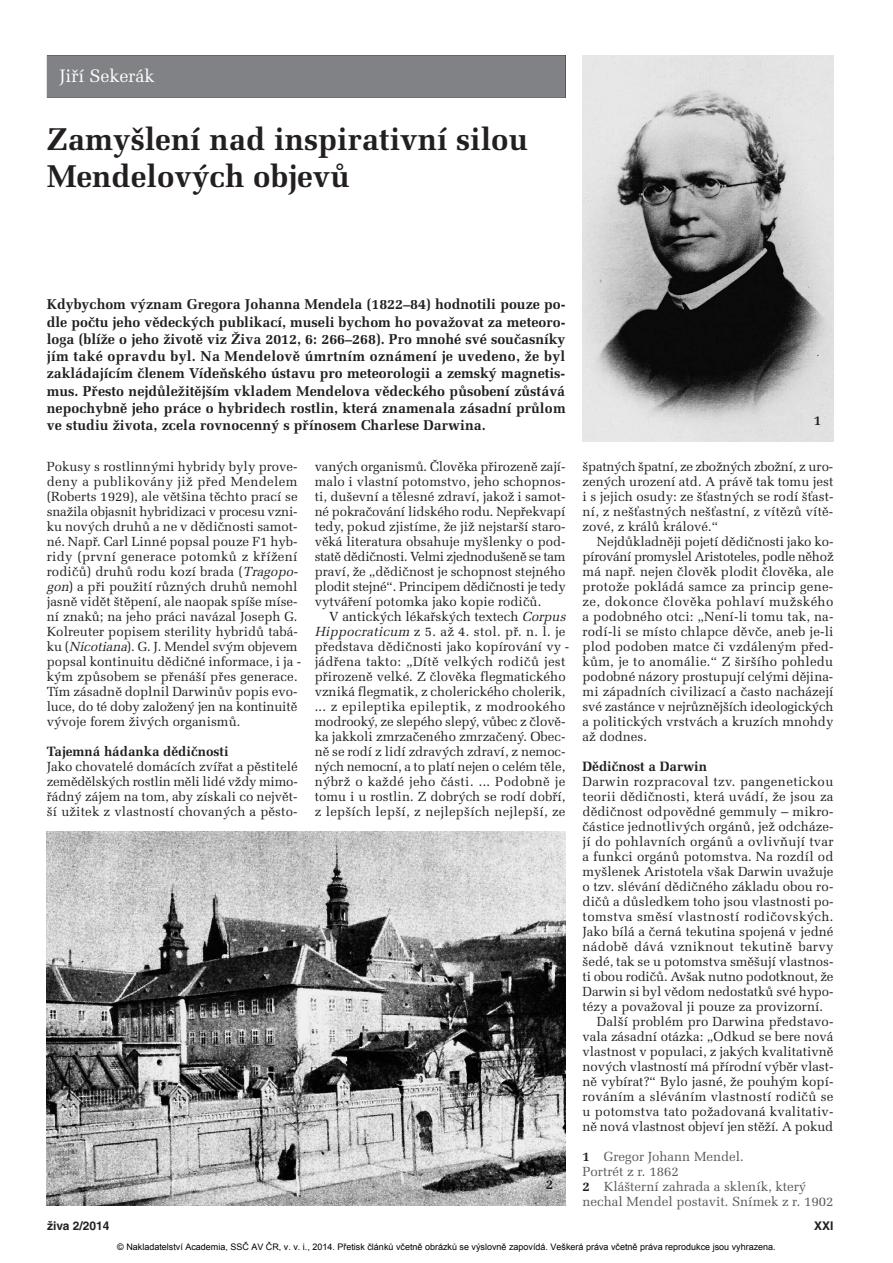
<style>
.page{position:relative;width:893px;height:1263px;background:#fff}
.page>*{position:absolute;margin:0;border:0;box-sizing:border-box;transform-origin:0 0}
.t1{font:700 31.5px/37.5px "Melior CE";color:#231f20}
.t2{font:18px "Melior CE";color:#fff}
.t3{font:700 14.25px/17.2px "Melior CE";letter-spacing:.005em;color:#231f20;text-align:justify}
.t4{font:700 13.5px "Melior CE";color:#231f20}
.t5{font:13.2px/15px "Melior CE";color:#231f20;text-align:justify}
.t6{font:13.2px/15px "Melior CE";color:#57585a}
.t7{font:13.2px "Melior CE";letter-spacing:.03em;color:#231f20}
.t8{font:13.2px "Melior CE";letter-spacing:.02em;color:#231f20}
.t9{font:700 12px "Helvetica CE";color:#231f20}
.t10{font:9px "Arial";color:#000}
.s1{font-style:italic}
.s2{font-weight:700;color:#231f20}
</style>
<div class="page">
<img style="left:583px;top:55px;width:250px;height:386px">
<img style="left:47px;top:831px;width:519px;height:374px">
<div style="left:47px;top:55px;width:519px;height:43px;background:#808285"></div>
<h2 class="t2" style="left:60px;top:70px;width:97px">Jiří Sekerák</h2>
<h1 class="t1" style="left:47px;top:124px;width:483px">Zamyšlení nad inspirativní silou<br>Mendelových objevů</h1>
<p class="t3" style="left:47px;top:297px;width:520px">Kdybychom význam Gregora Johanna Mendela (1822–84) hodnotili pouze po - dle počtu jeho vědeckých publikací, museli bychom ho považovat za meteoro&shy;loga (blíže o jeho životě viz Živa 2012, 6: 266–268). Pro mnohé své současníky jím také opravdu byl. Na Mendelově úmrtním oznámení je uvedeno, že byl zakládajícím členem Vídeňského ústavu pro meteorologii a zemský magnetis&shy;mus. Přesto nejdůležitějším vkladem Mendelova vědeckého působení zůstává nepochybně jeho práce o hybridech rostlin, která znamenala zásadní průlom ve studiu života, zcela rovnocenný s přínosem Charlese Darwina.</p>
<p class="t5" style="left:47px;top:461px;width:256px;text-align:left">Pokusy s rostlinnými hybridy byly prove&shy;deny a publikovány již před Mendelem (Roberts 1929), ale většina těchto prací se snažila objasnit hybridizaci v procesu vzni&shy;ku nových druhů a ne v dědičnosti samot&shy;né. Např. Carl Linné popsal pouze F1 hyb&shy;ridy (první generace potomků z křížení rodičů) druhů rodu kozí brada (<span class="s1">Tragopo&shy;gon</span>) a při použití různých druhů nemohl jasně vidět štěpení, ale naopak spíše míse&shy;ní znaků; na jeho práci navázal Joseph G.<br>Kolreuter popisem sterility hybridů tabá&shy;ku (<span class="s1">Nicotiana</span>). G. J. Mendel svým objevem popsal kontinuitu dědičné informace, i ja - kým způsobem se přenáší přes generace.<br>Tím zásadně doplnil Darwinův popis evo&shy;luce, do té doby založený jen na kontinuitě vývoje forem živých organismů.</p>
<p class="t4" style="left:47px;top:747px;width:183px">Tajemná hádanka dědičnosti</p>
<p class="t5" style="left:47px;top:761px;width:252px">Jako chovatelé domácích zvířat a pěsti telé zemědělských rostlin měli lidé vždy mimo&shy;řádný zájem na tom, aby získali co největ&shy;ší užitek z vlastností chovaných a pěsto-</p>
<p class="t5" style="left:315px;top:461px;width:252px">vaných organismů. Člověka přirozeně zají&shy;malo i vlastní potomstvo, jeho schopnos&shy;ti, duševní a tělesné zdraví, jakož i samot&shy;né pokračování lidského rodu. Nepřekvapí tedy, pokud zjistíme, že již nejstarší staro - věká literatura obsahuje myšlenky o pod&shy;statě dědičnosti. Velmi zjednodušeně se tam praví, že „dědičnost je schopnost stejného plodit stejné“. Principem dědičnosti je tedy vytváření potomka jako kopie rodičů.</p>
<p class="t5" style="left:315px;top:611px;width:256px;text-align:left;text-indent:14px">V antických lékařských textech <span class="s1">Corpus Hippocraticum</span>z 5. až 4. stol. př. n. l. je představa dědičnosti jako kopírování vy - jádřena takto: „Dítě velkých rodičů jest přirozeně velké. Z člověka flegmatického vzniká flegmatik, z cholerického cholerik, ... z epileptika epileptik, z modrookého modrooký, ze slepého slepý, vůbec z člově - ka jakkoli zmrzačeného zmrzačený. Obec&shy;ně se rodí z lidí zdravých zdraví, z nemoc&shy;ných nemocní, a to platí nejen o celém těle, nýbrž o každé jeho části. ... Podobně je tomu i u rostlin. Z dobrých se rodí dobří, z lepších lepší, z nejlepších nejlepší, ze</p>
<p class="t4" style="left:814px;top:415px;width:9px">1</p>
<p class="t5" style="left:583px;top:461px;width:252px">špatných špatní, ze zbožných zbožní, z uro&shy;zených urození atd. A právě tak tomu jest i s jejich osudy: ze šťastných se rodí šťast&shy;ní, z nešťastných nešťastní, z vítězů vítě&shy;zové, z králů králové.“</p>
<p class="t5" style="left:583px;top:536px;width:253px;text-indent:14px">Nejdůkladněji pojetí dědičnosti jako ko - pírování promyslel Aristoteles, podle něhož má např. nejen člověk plodit člověka, ale protože pokládá samce za princip gene&shy;ze, dokonce člověka pohlaví mužského a podobného otci: „Není-li tomu tak, na - rodí-li se místo chlapce děvče, aneb je-li plod podoben matce či vzdáleným před&shy;kům, je to anomálie.“ Z širšího pohledu podobné názory prostupují celými dějina&shy;mi západních civilizací a často nacházejí své zastánce v nejrůznějších ideologických a politických vrstvách a kruzích mnohdy až dodnes.</p>
<p class="t4" style="left:583px;top:762px;width:126px">Dědičnost a Darwin</p>
<p class="t7" style="left:583px;top:777px;width:252px">Darwin rozpracoval tzv. pangenetickou</p>
<p class="t5" style="left:583px;top:791px;width:252px">teorii dědičnosti, která uvádí, že jsou za</p>
<p class="t5" style="left:583px;top:806px;width:252px">dědičnost odpovědné gemmuly – mikro-</p>
<p class="t5" style="left:583px;top:821px;width:253px">částice jednotlivých orgánů, jež odcháze -</p>
<p class="t5" style="left:583px;top:836px;width:252px">jí do pohlavních orgánů a ovlivňují tvar</p>
<p class="t5" style="left:583px;top:851px;width:252px">a funkci orgánů potomstva. Na rozdíl od</p>
<p class="t5" style="left:583px;top:866px;width:252px">myšlenek Aristotela však Darwin uvažuje</p>
<p class="t5" style="left:583px;top:881px;width:252px">o tzv. slévání dědičného základu obou ro -</p>
<p class="t5" style="left:583px;top:896px;width:252px">dičů a důsledkem toho jsou vlastnosti po -</p>
<p class="t7" style="left:583px;top:912px;width:252px">tomstva směsí vlastností rodičovských.</p>
<p class="t5" style="left:583px;top:926px;width:252px">Jako bílá a černá tekutina spojená v jedné</p>
<p class="t8" style="left:583px;top:942px;width:252px">nádobě dává vzniknout tekutině barvy</p>
<p class="t5" style="left:583px;top:956px;width:252px">šedé, tak se u potomstva směšují vlastnos-</p>
<p class="t5" style="left:583px;top:971px;width:252px">ti obou rodičů. Avšak nutno podotknout, že</p>
<p class="t5" style="left:583px;top:986px;width:252px">Darwin si byl vědom nedostatků své hypo-</p>
<p class="t5" style="left:583px;top:1001px;width:242px">tézy a považoval ji pouze za provizorní.</p>
<p class="t5" style="left:597px;top:1016px;width:238px">Další problém pro Darwina představo-</p>
<p class="t5" style="left:583px;top:1031px;width:252px">vala zásadní otázka: „Odkud se bere nová</p>
<p class="t5" style="left:583px;top:1046px;width:252px">vlastnost v populaci, z jakých kvalitativně</p>
<p class="t5" style="left:583px;top:1061px;width:252px">nových vlastností má přírodní výběr vlast-</p>
<p class="t5" style="left:583px;top:1076px;width:252px">ně vybírat?“ Bylo jasné, že pouhým kopí-</p>
<p class="t8" style="left:583px;top:1092px;width:252px">rováním a sléváním vlastností rodičů se</p>
<p class="t5" style="left:583px;top:1106px;width:252px">u potomstva tato požadovaná kvalitativ-</p>
<p class="t5" style="left:583px;top:1121px;width:252px">ně nová vlastnost objeví jen stěží. A pokud</p>
<p class="t6" style="left:583px;top:1151px;width:252px"><span class="s2">1</span> Gregor Johann Mendel.<br>Portrét z r. 1862<br><span class="s2">2</span> Klášterní zahrada a skleník, který nechal Mendel postavit. Snímek z r. 1902</p>
<p class="t10" style="left:117px;top:1241px;width:660px">© Nakladatelství Academia, SSČ AV ČR, v. v. i., 2014. Přetisk článků včetně obrázků se výslovně zapovídá. Veškerá práva včetně práva reprodukce jsou vyhrazena.</p>
<p class="t4" style="left:546px;top:1180px;width:9px">2</p>
<p class="t9" style="left:47px;top:1221px;width:64px">živa 2/2014</p>
<p class="t9" style="left:814px;top:1221px;width:21px">XXI</p>
</div>
